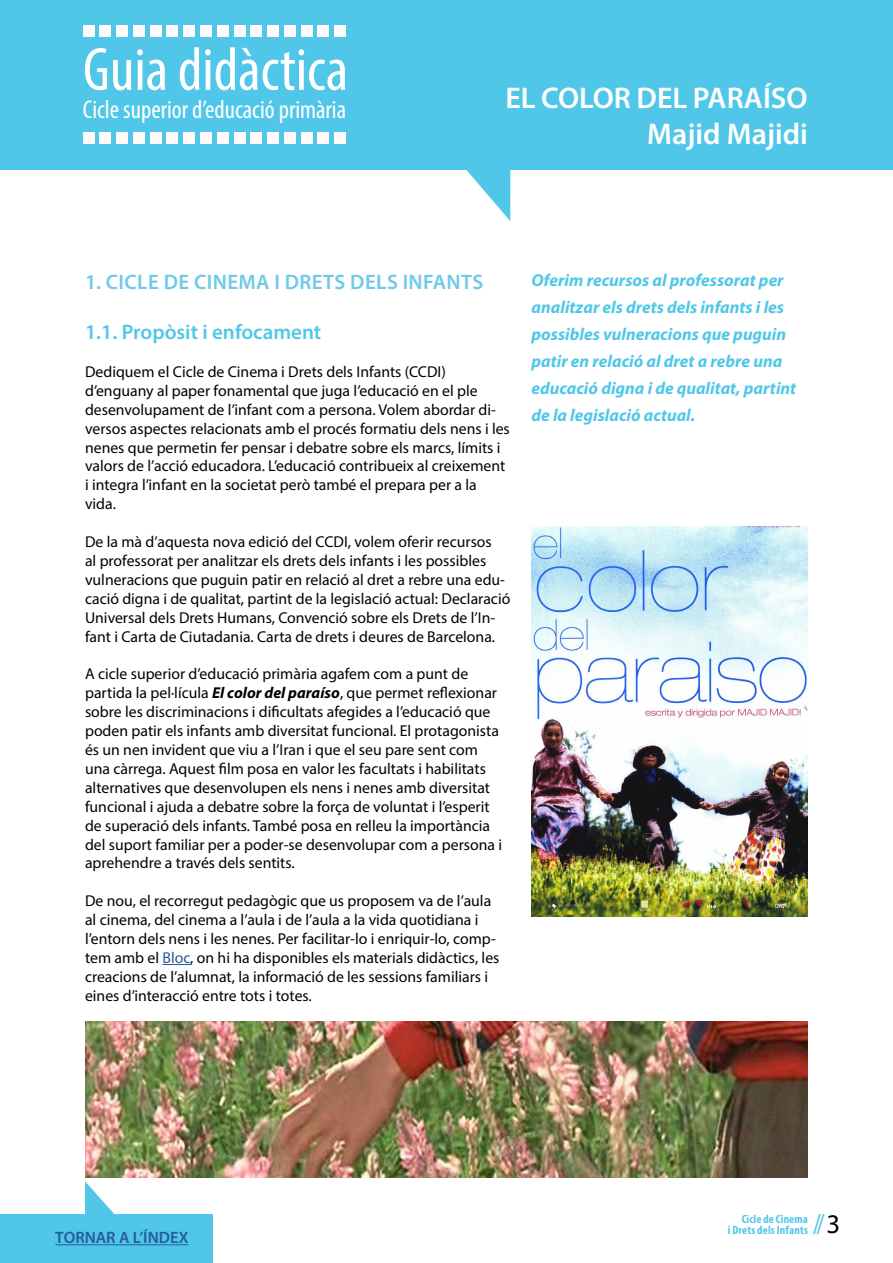
<style>
.page{position:relative;width:893px;height:1263px;background:#fff}
.page>*{position:absolute;margin:0;border:0;box-sizing:border-box;transform-origin:0 0}
.t1{font:condensed 61.5px "Myriad Pro";color:#fff}
.t2{font:600 30px/36px "Myriad Pro";color:#fff;text-align:right}
.t3{font:28.5px "Minion Pro";color:#50c7e9}
.t4{font:condensed 25.8px "Myriad Pro";color:#fff}
.t5{font:600 21px "Myriad Pro";letter-spacing:.02em;color:#6fc9e8}
.t6{font:600 21px "Myriad Pro";color:#50c7e9}
.t7{font:italic 700 17.25px/27px "Myriad Pro";color:#50c7e9}
.t8{font:600 16.5px "Myriad Pro";color:#275b9b}
.t9{font:15.75px/18.9px "Myriad Pro";color:#020203}
.t10{font:700 condensed 12px/10.5px "Myriad Pro";letter-spacing:.015em;color:#50c7e9;text-align:right}
.s1{font-weight:700;font-style:italic}
.s2{color:#275b9b}
.s3{font-family:"Myriad Pro";font-size:27px;color:#000}
</style>
<div class="page">
<div style="left:0;top:0;width:893px;height:169px;background:#50c7e9"></div>
<svg style="left:459px;top:169px;width:51px;height:52px"></svg>
<div style="left:83px;top:26px;width:11px;height:11px;background:#fefafc"></div>
<div style="left:100px;top:26px;width:11px;height:11px;background:#fefafc"></div>
<div style="left:116px;top:26px;width:12px;height:11px;background:#fefafc"></div>
<div style="left:133px;top:26px;width:12px;height:11px;background:#fefafc"></div>
<div style="left:150px;top:26px;width:11px;height:11px;background:#fefafc"></div>
<div style="left:167px;top:26px;width:11px;height:11px;background:#fefafc"></div>
<div style="left:183px;top:26px;width:12px;height:11px;background:#fefafc"></div>
<div style="left:200px;top:26px;width:12px;height:11px;background:#fefafc"></div>
<div style="left:217px;top:26px;width:11px;height:11px;background:#fefafc"></div>
<div style="left:234px;top:26px;width:11px;height:11px;background:#fefafc"></div>
<div style="left:251px;top:26px;width:11px;height:11px;background:#fefafc"></div>
<div style="left:267px;top:26px;width:12px;height:11px;background:#fefafc"></div>
<div style="left:284px;top:26px;width:12px;height:11px;background:#fefafc"></div>
<div style="left:301px;top:26px;width:11px;height:11px;background:#fefafc"></div>
<div style="left:318px;top:26px;width:11px;height:11px;background:#fefafc"></div>
<div style="left:334px;top:26px;width:12px;height:11px;background:#fefafc"></div>
<div style="left:83px;top:132px;width:11px;height:12px;background:#fefafc"></div>
<div style="left:100px;top:132px;width:11px;height:12px;background:#fefafc"></div>
<div style="left:116px;top:132px;width:12px;height:12px;background:#fefafc"></div>
<div style="left:133px;top:132px;width:12px;height:12px;background:#fefafc"></div>
<div style="left:150px;top:132px;width:11px;height:12px;background:#fefafc"></div>
<div style="left:167px;top:132px;width:11px;height:12px;background:#fefafc"></div>
<div style="left:183px;top:132px;width:12px;height:12px;background:#fefafc"></div>
<div style="left:200px;top:132px;width:12px;height:12px;background:#fefafc"></div>
<div style="left:217px;top:132px;width:11px;height:12px;background:#fefafc"></div>
<div style="left:234px;top:132px;width:11px;height:12px;background:#fefafc"></div>
<div style="left:251px;top:132px;width:11px;height:12px;background:#fefafc"></div>
<div style="left:267px;top:132px;width:12px;height:12px;background:#fefafc"></div>
<div style="left:284px;top:132px;width:12px;height:12px;background:#fefafc"></div>
<div style="left:301px;top:132px;width:11px;height:12px;background:#fefafc"></div>
<div style="left:318px;top:132px;width:11px;height:12px;background:#fefafc"></div>
<div style="left:334px;top:132px;width:12px;height:12px;background:#fefafc"></div>
<svg style="left:162px;top:964px;width:28px;height:1px"></svg>
<img style="left:531px;top:527px;width:277px;height:389px">
<svg style="left:85px;top:1181px;width:30px;height:33px"></svg>
<div style="left:0;top:1214px;width:213px;height:49px;background:#50c7e9"></div>
<hr style="left:55px;top:1244px;width:134px;height:1px;background:#275b9b">
<img style="left:85px;top:1021px;width:723px;height:157px">
<h1 class="t1" style="left:83px;top:32px;width:267px">Guia didàctica</h1>
<h3 class="t4" style="left:83px;top:94px;width:265px">Cicle superior d’educació primària</h3>
<h2 class="t2" style="left:505px;top:79px;width:304px">EL COLOR DEL PARAÍSO<br>Majid Majidi</h2>
<h3 class="t5" style="left:85px;top:268px;width:400px">1. CICLE DE CINEMA I DRETS DELS INFANTS</h3>
<h3 class="t6" style="left:85px;top:319px;width:238px">1.1. Propòsit i enfocament</h3>
<p class="t9" style="left:85px;top:362px;width:426px">Dediquem el Cicle de Cinema i Drets dels Infants (CCDI) d’enguany al paper fonamental que juga l’educació en el ple desenvolupament de l’infant com a persona. Volem abordar di&shy;versos aspectes relacionats amb el procés formatiu dels nens i les nenes que permetin fer pensar i debatre sobre els marcs, límits i valors de l’acció educadora. L’educació contribueix al creixement i integra l’infant en la societat però també el prepara per a la vida.</p>
<p class="t9" style="left:85px;top:532px;width:427px">De la mà d’aquesta nova edició del CCDI, volem oferir recursos<br>al professorat per analitzar els drets dels infants i les possibles vulneracions que puguin patir en relació al dret a rebre una edu&shy;cació digna i de qualitat, partint de la legislació actual: Declaració Universal dels Drets Humans, Convenció sobre els Drets de l’In&shy;fant i Carta de Ciutadania. Carta de drets i deures de Barcelona.</p>
<p class="t9" style="left:85px;top:664px;width:419px">A cicle superior d’educació primària agafem com a punt de partida la pel·lícula <span class="s1">El color del paraíso</span>, que permet reflexionar sobre les discriminacions i dificultats afegides a l’educació que poden patir els infants amb diversitat funcional. El protagonista és un nen invident que viu a l’Iran i que el seu pare sent com una càrrega. Aquest film posa en valor les facultats i habilitats alternatives que desenvolupen els nens i nenes amb diversitat funcional i ajuda a debatre sobre la força de voluntat i l’esperit de superació dels infants. També posa en relleu la importància del suport familiar per a poder-se desenvolupar com a persona i aprehendre a través dels sentits.</p>
<p class="t9" style="left:85px;top:891px;width:416px">De nou, el recorregut pedagògic que us proposem va de l’aula al cinema, del cinema a l’aula i de l’aula a la vida quotidiana i l’entorn dels nens i les nenes. Per facilitar-lo i enriquir-lo, comp&shy;tem amb el <span class="s2">Bloc</span>, on hi ha disponibles els materials didàctics, les creacions de l’alumnat, la informació de les sessions familiars i eines d’interacció entre tots i totes.</p>
<p class="t7" style="left:531px;top:266px;width:266px">Oferim recursos al professorat per analitzar els drets dels infants i les possibles vulneracions que puguin patir en relació al dret a rebre una educació digna i de qualitat, partint de la legislació actual.</p>
<p class="t8" style="left:55px;top:1227px;width:135px">TORNAR A L’ÍNDEX</p>
<h3 class="t3" style="left:812px;top:1204px;width:29px">//<span class="s3">3</span></h3>
<p class="t10" style="left:728px;top:1213px;width:82px">Cicle de Cinema<br>i Drets dels Infants</p>
</div>
